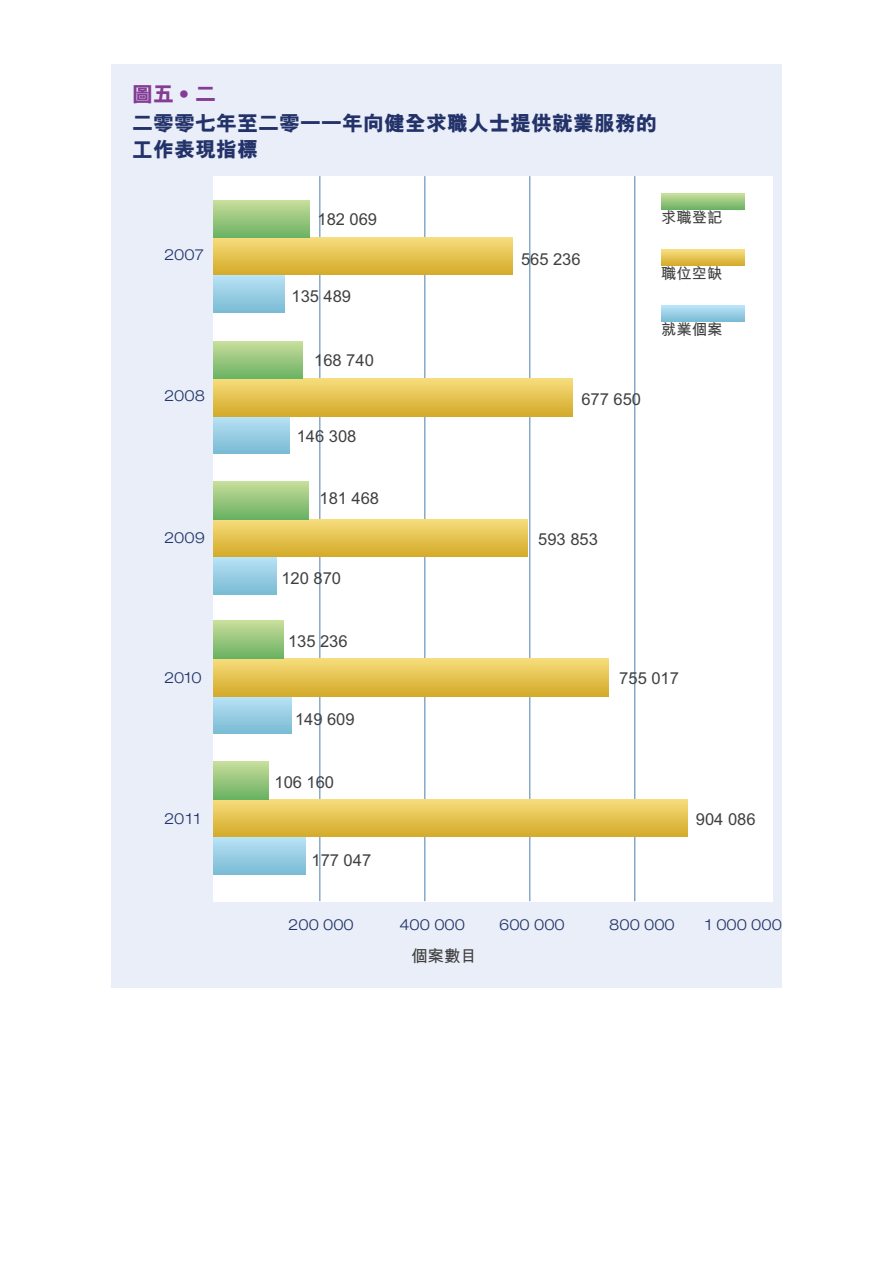
<style>
.page{position:relative;width:893px;height:1263px;background:#fff}
.page>*{position:absolute;margin:0;border:0;box-sizing:border-box;transform-origin:0 0}
.t1{font:21px/25.2px "M Hei HK Xbold B5 pc H";color:#23336a}
.t2{font:21px "M Hei HK Xbold B5 pc H";color:#843c95}
.t3{font:16.5px "M Hei HK Medium B5 pc H";color:#404041}
.t4{font:16.5px "M Hei HK Bold B5 pc H";color:#404041}
.t5{font:300 expanded 15.3px "Helvetica Neue LT Std";color:#203467}
.t6{font:15.3px "M Hei HK Bold B5 pc H";color:#404041}
</style>
<div class="page">
<div style="left:111px;top:64px;width:670px;height:923px;background:#eaeef8"></div>
<div style="left:213px;top:176px;width:559px;height:725px;background:#fff"></div>
<hr style="left:319px;top:176px;width:1px;height:725px;background:#4c7eaf">
<hr style="left:424px;top:176px;width:1px;height:725px;background:#4c7eaf">
<hr style="left:529px;top:176px;width:1px;height:725px;background:#4c7eaf">
<hr style="left:634px;top:176px;width:1px;height:725px;background:#4c7eaf">
<div style="left:213px;top:275px;width:72px;height:38px;background:linear-gradient(to bottom,#b9e2f6,#7bbcd4)"></div>
<svg style="left:213px;top:238px;width:299px;height:37px"></svg>
<div style="left:214px;top:200px;width:96px;height:38px;background:linear-gradient(to bottom,#c8de9b,#6cb265)"></div>
<div style="left:213px;top:416px;width:76px;height:38px;background:linear-gradient(to bottom,#b8e2f6,#7abbd4)"></div>
<div style="left:213px;top:378px;width:359px;height:38px;background:linear-gradient(to bottom,#f7de7e,#d5ac2b)"></div>
<svg style="left:213px;top:341px;width:89px;height:37px"></svg>
<div style="left:213px;top:557px;width:63px;height:38px;background:linear-gradient(to bottom,#b8e2f6,#7abbd4)"></div>
<div style="left:213px;top:519px;width:314px;height:38px;background:linear-gradient(to bottom,#f6dd7d,#d5ab2a)"></div>
<svg style="left:213px;top:482px;width:96px;height:37px"></svg>
<div style="left:213px;top:696px;width:78px;height:38px;background:linear-gradient(to bottom,#b9e3f6,#7bbcd4)"></div>
<svg style="left:213px;top:659px;width:395px;height:37px"></svg>
<div style="left:213px;top:621px;width:70px;height:38px;background:linear-gradient(to bottom,#c7dd9a,#6bb264)"></div>
<div style="left:213px;top:837px;width:92px;height:38px;background:linear-gradient(to bottom,#b9e2f6,#7abbd4)"></div>
<div style="left:214px;top:799px;width:473px;height:38px;background:linear-gradient(to bottom,#f6dd7d,#d5ab2a)"></div>
<svg style="left:213px;top:762px;width:55px;height:37px"></svg>
<svg style="left:661px;top:194px;width:83px;height:15px"></svg>
<svg style="left:661px;top:250px;width:83px;height:15px"></svg>
<svg style="left:661px;top:306px;width:83px;height:15px"></svg>
<p class="t2" style="left:132px;top:86px;width:85px">圖五‧二</p>
<p class="t1" style="left:132px;top:114px;width:527px">二零零七年至二零一一年向健全求職人士提供就業服務的工作表現指標</p>
<p class="t3" style="left:317px;top:212px;width:61px">182 069</p>
<p class="t6" style="left:661px;top:212px;width:63px">求職登記</p>
<p class="t5" style="left:164px;top:246px;width:41px">2007</p>
<p class="t3" style="left:521px;top:252px;width:61px">565 236</p>
<p class="t6" style="left:661px;top:268px;width:63px">職位空缺</p>
<p class="t3" style="left:291px;top:290px;width:61px">135 489</p>
<p class="t6" style="left:661px;top:324px;width:63px">就業個案</p>
<p class="t3" style="left:314px;top:353px;width:61px">168 740</p>
<p class="t5" style="left:164px;top:387px;width:42px">2008</p>
<p class="t3" style="left:581px;top:393px;width:61px">677 650</p>
<p class="t3" style="left:297px;top:430px;width:61px">146 308</p>
<p class="t3" style="left:319px;top:491px;width:61px">181 468</p>
<p class="t5" style="left:164px;top:528px;width:42px">2009</p>
<p class="t3" style="left:538px;top:533px;width:61px">593 853</p>
<p class="t3" style="left:281px;top:571px;width:61px">120 870</p>
<p class="t3" style="left:288px;top:634px;width:61px">135 236</p>
<p class="t5" style="left:164px;top:669px;width:39px">2010</p>
<p class="t3" style="left:619px;top:672px;width:61px">755 017</p>
<p class="t3" style="left:295px;top:713px;width:61px">149 609</p>
<p class="t3" style="left:274px;top:775px;width:61px">106 160</p>
<p class="t5" style="left:164px;top:810px;width:38px">2011</p>
<p class="t3" style="left:696px;top:812px;width:61px">904 086</p>
<p class="t3" style="left:311px;top:854px;width:61px">177 047</p>
<p class="t5" style="left:288px;top:916px;width:67px">200 000</p>
<p class="t5" style="left:399px;top:916px;width:67px">400 000</p>
<p class="t5" style="left:499px;top:916px;width:67px">600 000</p>
<p class="t5" style="left:705px;top:916px;width:78px">1 000 000</p>
<p class="t5" style="left:609px;top:916px;width:67px">800 000</p>
<p class="t4" style="left:411px;top:950px;width:67px">個案數目</p>
</div>
